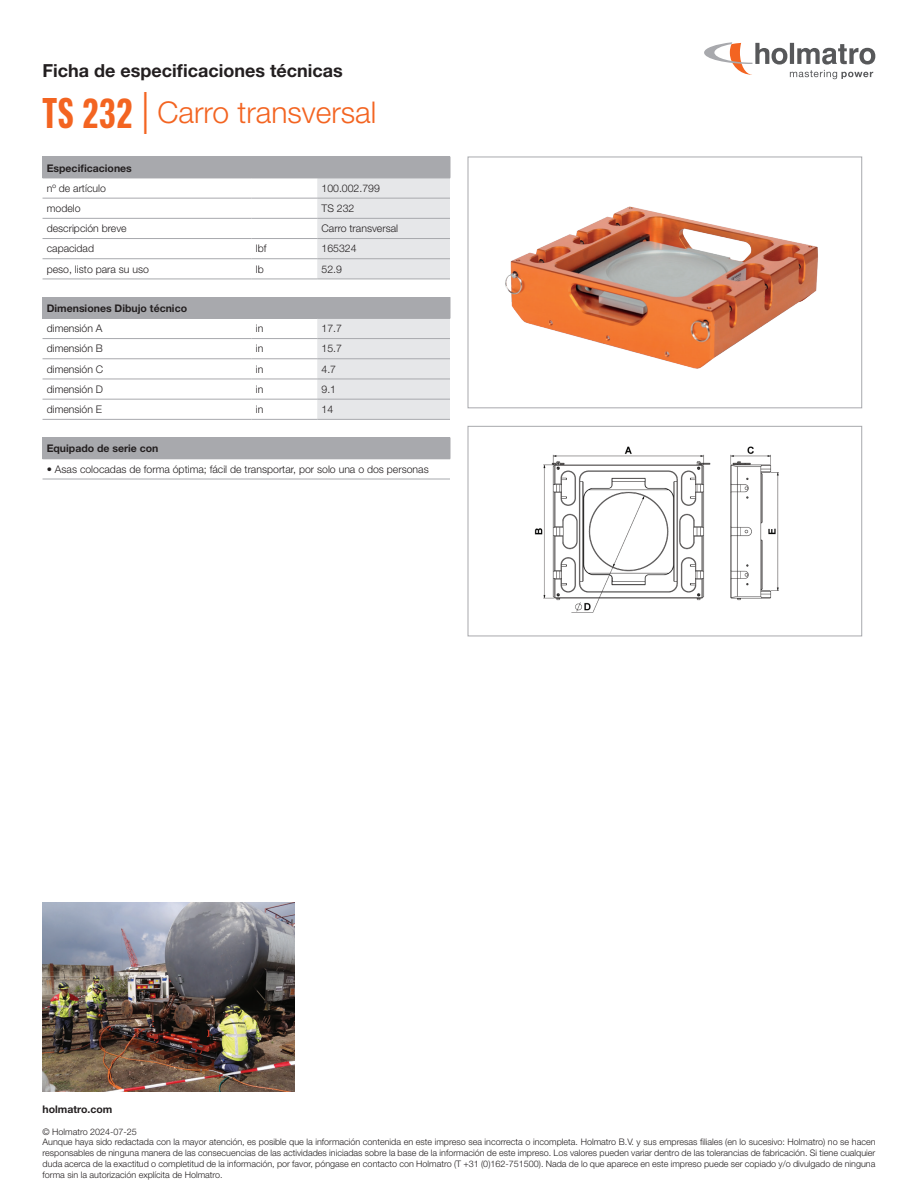
<style>
.page{position:relative;width:918px;height:1188px;background:#fff}
.page>*{position:absolute;margin:0;border:0;box-sizing:border-box;transform-origin:0 0}
.t1{font:300 30px "Helvetica Neue LT Std";color:#f36421}
.t2{font:700 18px "Helvetica Neue LT Std";color:#231f20}
.t3{font:300 10.5px "Helvetica Neue LT Std";color:#231f20}
.t4{font:700 10.5px "Helvetica Neue LT Std";color:#231f20}
.t5{font:300 9px/10.8px "Helvetica Neue LT Std";color:#231f20}
.s1{font-family:"Neue Helvetica Pro 79 Cm";font-weight:700;font-size:42px}
.s2{font-size:42px}
</style>
<div class="page">
<svg style="left:704px;top:42px;width:171px;height:37px"></svg>
<div style="left:43px;top:157px;width:407px;height:21px;background:#a8a9ad"></div>
<svg style="left:317px;top:157px;width:134px;height:122px"></svg>
<hr style="left:43px;top:178px;width:209px;height:1px;background:#a8a9ad">
<hr style="left:252px;top:178px;width:65px;height:1px;background:#a8a9ad">
<hr style="left:317px;top:178px;width:133px;height:1px;background:#a8a9ad">
<hr style="left:43px;top:198px;width:209px;height:1px;background:#a8a9ad">
<hr style="left:252px;top:198px;width:65px;height:1px;background:#a8a9ad">
<hr style="left:317px;top:198px;width:133px;height:1px;background:#a8a9ad">
<hr style="left:43px;top:218px;width:209px;height:1px;background:#a8a9ad">
<hr style="left:252px;top:218px;width:65px;height:1px;background:#a8a9ad">
<hr style="left:317px;top:218px;width:133px;height:1px;background:#a8a9ad">
<hr style="left:43px;top:238px;width:209px;height:1px;background:#a8a9ad">
<hr style="left:252px;top:238px;width:65px;height:1px;background:#a8a9ad">
<hr style="left:317px;top:238px;width:133px;height:1px;background:#a8a9ad">
<hr style="left:43px;top:279px;width:209px;height:1px;background:#a8a9ad">
<hr style="left:43px;top:258px;width:209px;height:1px;background:#a8a9ad">
<hr style="left:252px;top:279px;width:65px;height:1px;background:#a8a9ad">
<hr style="left:252px;top:258px;width:65px;height:1px;background:#a8a9ad">
<hr style="left:317px;top:279px;width:133px;height:1px;background:#a8a9ad">
<hr style="left:317px;top:258px;width:133px;height:1px;background:#a8a9ad">
<div style="left:43px;top:297px;width:407px;height:21px;background:#a8a9ad"></div>
<svg style="left:317px;top:297px;width:134px;height:122px"></svg>
<hr style="left:43px;top:318px;width:209px;height:1px;background:#a8a9ad">
<hr style="left:252px;top:318px;width:65px;height:1px;background:#a8a9ad">
<hr style="left:317px;top:318px;width:133px;height:1px;background:#a8a9ad">
<hr style="left:43px;top:338px;width:209px;height:1px;background:#a8a9ad">
<hr style="left:252px;top:338px;width:65px;height:1px;background:#a8a9ad">
<hr style="left:317px;top:338px;width:133px;height:1px;background:#a8a9ad">
<hr style="left:43px;top:359px;width:209px;height:1px;background:#a8a9ad">
<hr style="left:252px;top:359px;width:65px;height:1px;background:#a8a9ad">
<hr style="left:317px;top:359px;width:133px;height:1px;background:#a8a9ad">
<hr style="left:43px;top:379px;width:209px;height:1px;background:#a8a9ad">
<hr style="left:252px;top:379px;width:65px;height:1px;background:#a8a9ad">
<hr style="left:317px;top:379px;width:133px;height:1px;background:#a8a9ad">
<hr style="left:43px;top:419px;width:209px;height:1px;background:#a8a9ad">
<hr style="left:43px;top:399px;width:209px;height:1px;background:#a8a9ad">
<hr style="left:252px;top:419px;width:65px;height:1px;background:#a8a9ad">
<hr style="left:252px;top:399px;width:65px;height:1px;background:#a8a9ad">
<hr style="left:317px;top:419px;width:133px;height:1px;background:#a8a9ad">
<hr style="left:317px;top:399px;width:133px;height:1px;background:#a8a9ad">
<div style="left:43px;top:438px;width:407px;height:21px;background:#a8a9ad"></div>
<svg style="left:450px;top:438px;width:1px;height:21px"></svg>
<hr style="left:43px;top:479px;width:407px;height:1px;background:#a8a9ad">
<hr style="left:43px;top:459px;width:407px;height:1px;background:#a8a9ad">
<img style="left:43px;top:902px;width:252px;height:189px">
<img style="left:534px;top:446px;width:245px;height:167px">
<div style="left:468px;top:426px;width:394px;height:210px;border:1px solid #a8a9ad"></div>
<img style="left:505px;top:206px;width:313px;height:163px">
<div style="left:468px;top:157px;width:394px;height:251px;border:1px solid #a8a9ad"></div>
<h2 class="t2" style="left:43px;top:59px;width:302px">Ficha de especificaciones técnicas</h2>
<h1 class="t1" style="left:43px;top:94px;width:335px"><span class="s1">TS 232</span> <span class="s2">|</span> Carro transversal</h1>
<p class="t4" style="left:47px;top:161px;width:87px">Especificaciones</p>
<p class="t3" style="left:47px;top:182px;width:61px">nº de artículo</p>
<p class="t3" style="left:322px;top:182px;width:60px">100.002.799</p>
<p class="t3" style="left:47px;top:202px;width:35px">modelo</p>
<p class="t3" style="left:322px;top:202px;width:34px">TS 232</p>
<p class="t3" style="left:47px;top:222px;width:81px">descripción breve</p>
<p class="t3" style="left:322px;top:222px;width:78px">Carro transversal</p>
<p class="t3" style="left:47px;top:242px;width:49px">capacidad</p>
<p class="t3" style="left:256px;top:242px;width:12px">lbf</p>
<p class="t3" style="left:322px;top:242px;width:37px">165324</p>
<p class="t3" style="left:47px;top:262px;width:104px">peso, listo para su uso</p>
<p class="t3" style="left:256px;top:262px;width:9px">lb</p>
<p class="t3" style="left:322px;top:262px;width:22px">52.9</p>
<p class="t4" style="left:47px;top:302px;width:142px">Dimensiones Dibujo técnico</p>
<p class="t3" style="left:47px;top:322px;width:57px">dimensión A</p>
<p class="t3" style="left:256px;top:322px;width:9px">in</p>
<p class="t3" style="left:322px;top:322px;width:22px">17.7</p>
<p class="t3" style="left:47px;top:342px;width:58px">dimensión B</p>
<p class="t3" style="left:256px;top:342px;width:9px">in</p>
<p class="t3" style="left:322px;top:342px;width:22px">15.7</p>
<p class="t3" style="left:47px;top:362px;width:58px">dimensión C</p>
<p class="t3" style="left:256px;top:362px;width:9px">in</p>
<p class="t3" style="left:322px;top:362px;width:16px">4.7</p>
<p class="t3" style="left:47px;top:383px;width:58px">dimensión D</p>
<p class="t3" style="left:256px;top:383px;width:9px">in</p>
<p class="t3" style="left:322px;top:383px;width:16px">9.1</p>
<p class="t3" style="left:47px;top:403px;width:57px">dimensión E</p>
<p class="t3" style="left:256px;top:403px;width:9px">in</p>
<p class="t3" style="left:322px;top:403px;width:13px">14</p>
<p class="t4" style="left:47px;top:442px;width:113px">Equipado de serie con</p>
<p class="t3" style="left:47px;top:462px;width:383px">• Asas colocadas de forma óptima; fácil de transportar, por solo una o dos personas</p>
<p class="t4" style="left:43px;top:1103px;width:71px">holmatro.com</p>
<p class="t5" style="left:43px;top:1126px;width:835px">© Holmatro 2024-07-25<br>Aunque haya sido redactada con la mayor atención, es posible que la información contenida en este impreso sea incorrecta o incompleta. Holmatro B.V. y sus empresas filiales (en lo sucesivo: Holmatro) no se hacen responsables de ninguna manera de las consecuencias de las actividades iniciadas sobre la base de la información de este impreso. Los valores pueden variar dentro de las tolerancias de fabricación. Si tiene cualquier duda acerca de la exactitud o completitud de la información, por favor, póngase en contacto con Holmatro (T +31 (0)162-751500). Nada de lo que aparece en este impreso puede ser copiado y/o divulgado de ninguna forma sin la autorización explícita de Holmatro.</p>
</div>
